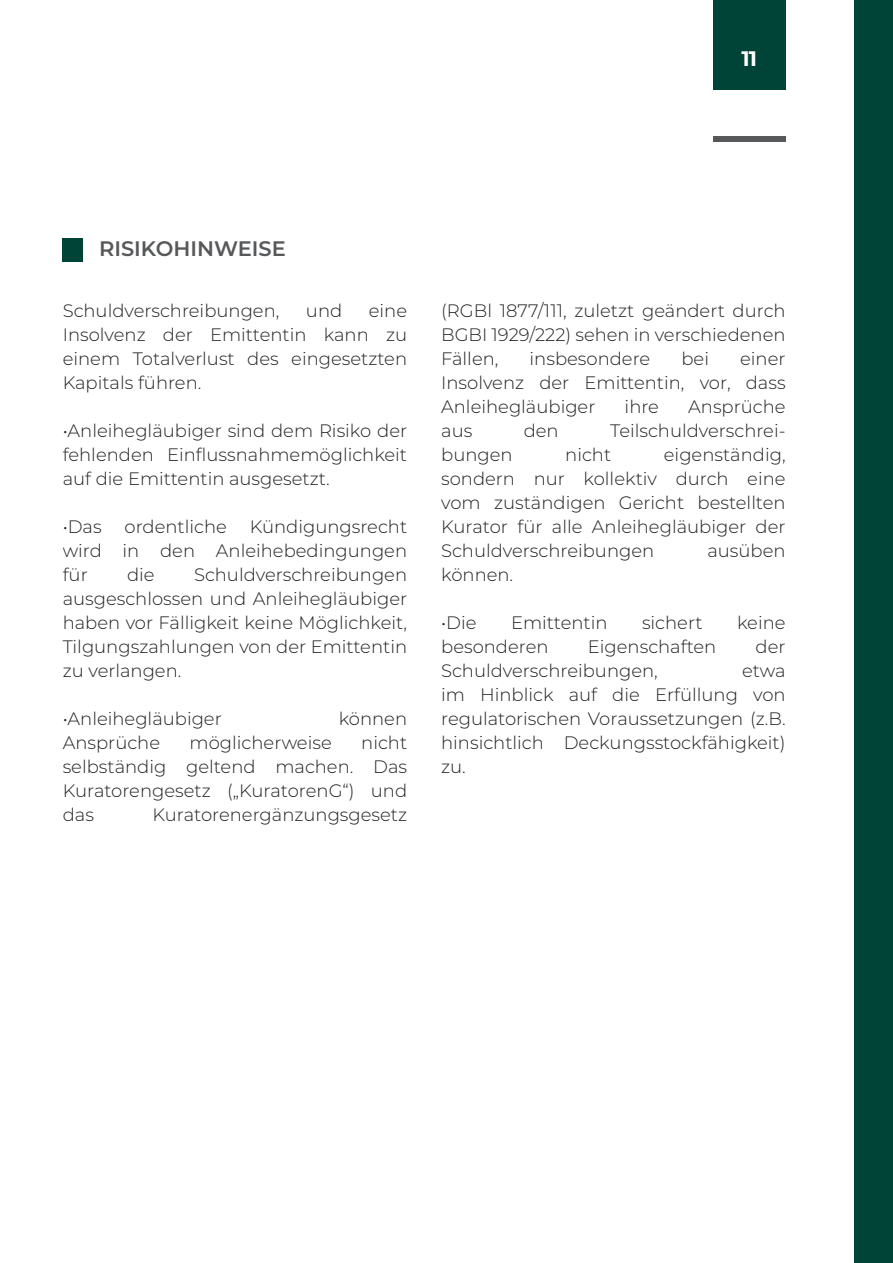
<style>
.page{position:relative;width:893px;height:1263px;background:#fff}
.page>*{position:absolute;margin:0;border:0;box-sizing:border-box;transform-origin:0 0}
.Paragraph_Italic{font:600 21px "Montserrat";color:#57585a}
.t1{font:700 21px "Montserrat";color:#fff}
.Paragraph_Text{font:300 18px/24px "Montserrat";color:#231f20;text-align:justify}
</style>
<div class="page">
<div style="left:713px;top:0;width:73px;height:90px;background:#004438"></div>
<div style="left:855px;top:0;width:38px;height:1263px;background:#004438"></div>
<div style="left:63px;top:238px;width:20px;height:23px;background:#004438"></div>
<div style="left:713px;top:136px;width:73px;height:5px;background:#57585a"></div>
<p class="t1" style="left:741px;top:44px;width:17px">11</p>
<p class="Paragraph_Italic" style="left:99px;top:234px;width:188px">RISIKOHINWEISE</p>
<p class="Paragraph_Text" style="left:63px;top:298px;width:218px">Schuldverschreibungen,</p>
<p class="Paragraph_Text" style="left:306px;top:298px;width:38px">und</p>
<p class="Paragraph_Text" style="left:63px;top:298px;width:346px;text-indent:306px">eine Insolvenz der Emittentin kann zu einem Totalverlust des eingesetzten Kapitals führen.</p>
<p class="Paragraph_Text" style="left:63px;top:418px;width:346px">•Anleihegläubiger sind dem Risiko der fehlenden Einflussnahmemöglichkeit auf die Emittentin ausgesetzt.</p>
<p class="Paragraph_Text" style="left:63px;top:514px;width:41px">•Das</p>
<p class="Paragraph_Text" style="left:125px;top:514px;width:104px">ordentliche</p>
<p class="Paragraph_Text" style="left:63px;top:514px;width:346px;text-indent:187px">Kündigungsrecht wird in den Anleihebedingungen für</p>
<p class="Paragraph_Text" style="left:63px;top:562px;width:346px;text-indent:131px">Schuldverschreibungen ausgeschlossen und Anleihegläubiger haben vor Fälligkeit keine Möglichkeit, Tilgungszahlungen von der Emittentin zu verlangen.</p>
<p class="Paragraph_Text" style="left:63px;top:706px;width:161px">•Anleihegläubiger</p>
<p class="Paragraph_Text" style="left:339px;top:706px;width:70px">können</p>
<p class="Paragraph_Text" style="left:63px;top:730px;width:99px">Ansprüche</p>
<p class="Paragraph_Text" style="left:190px;top:730px;width:144px">möglicherweise</p>
<p class="Paragraph_Text" style="left:127px;top:562px;width:29px">die</p>
<p class="Paragraph_Text" style="left:63px;top:730px;width:346px;text-indent:298px">nicht selbständig geltend machen. Das Kuratorengesetz („KuratorenG“) und das</p>
<p class="Paragraph_Text" style="left:152px;top:802px;width:256px">Kuratorenergänzungsgesetz</p>
<p class="Paragraph_Text" style="left:441px;top:298px;width:346px">(RGBl 1877/111, zuletzt geändert durch BGBI 1929/222) sehen in verschiedenen Fällen,</p>
<p class="Paragraph_Text" style="left:530px;top:346px;width:122px">insbesondere</p>
<p class="Paragraph_Text" style="left:681px;top:346px;width:29px">bei</p>
<p class="Paragraph_Text" style="left:441px;top:346px;width:346px;text-indent:299px">einer Insolvenz der Emittentin, vor, dass Anleihegläubiger</p>
<p class="Paragraph_Text" style="left:625px;top:394px;width:36px">ihre</p>
<p class="Paragraph_Text" style="left:688px;top:394px;width:99px">Ansprüche</p>
<p class="Paragraph_Text" style="left:441px;top:418px;width:33px">aus</p>
<p class="Paragraph_Text" style="left:524px;top:418px;width:37px">den</p>
<p class="Paragraph_Text" style="left:610px;top:418px;width:177px">Teilschuldverschrei-</p>
<p class="Paragraph_Text" style="left:441px;top:442px;width:73px">bungen</p>
<p class="Paragraph_Text" style="left:565px;top:442px;width:47px">nicht</p>
<p class="Paragraph_Text" style="left:441px;top:442px;width:346px;text-indent:223px">eigenständig, sondern nur kollektiv durch eine vom zuständigen Gericht bestellten Kurator für alle Anleihegläubiger der Schuldverschreibungen</p>
<p class="Paragraph_Text" style="left:707px;top:538px;width:80px">ausüben</p>
<p class="Paragraph_Text" style="left:441px;top:562px;width:74px">können.</p>
<p class="Paragraph_Text" style="left:441px;top:610px;width:37px">•Die</p>
<p class="Paragraph_Text" style="left:511px;top:610px;width:98px">Emittentin</p>
<p class="Paragraph_Text" style="left:642px;top:610px;width:62px">sichert</p>
<p class="Paragraph_Text" style="left:737px;top:610px;width:50px">keine</p>
<p class="Paragraph_Text" style="left:441px;top:634px;width:109px">besonderen</p>
<p class="Paragraph_Text" style="left:588px;top:634px;width:130px">Eigenschaften</p>
<p class="Paragraph_Text" style="left:756px;top:634px;width:31px">der</p>
<p class="Paragraph_Text" style="left:441px;top:658px;width:218px">Schuldverschreibungen,</p>
<p class="Paragraph_Text" style="left:441px;top:658px;width:346px;text-indent:301px">etwa im Hinblick auf die Erfüllung von regulatorischen Voraussetzungen (z.B. hinsichtlich Deckungsstockfähigkeit) zu.</p>
</div>
